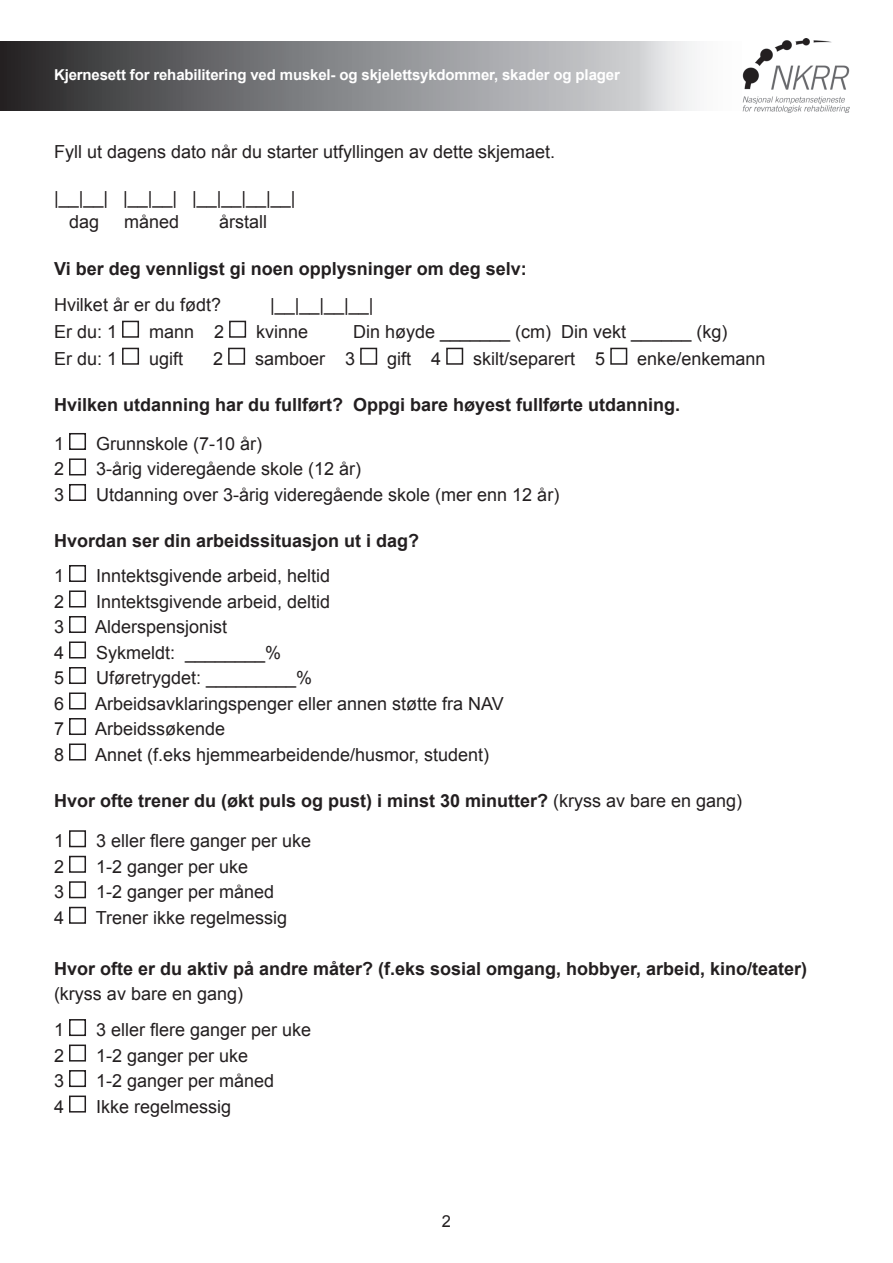
<style>
.page{position:relative;width:893px;height:1263px;background:#fff}
.page>*{position:absolute;margin:0;border:0;box-sizing:border-box;transform-origin:0 0}
.t1{font:18px/24px "Arial";color:#231f20}
.t2{font:700 18px "Arial";color:#231f20}
.t3{font:16.5px "Arial";color:#231f20}
.t4{font:700 15px "Arial";letter-spacing:-.01em;color:#fff}
.s1{font-weight:400}
</style>
<div class="page">
<div style="left:122px;top:321px;width:17px;height:17px;border:2px solid #231f20"></div>
<div style="left:229px;top:321px;width:17px;height:17px;border:2px solid #231f20"></div>
<div style="left:122px;top:348px;width:17px;height:17px;border:2px solid #231f20"></div>
<div style="left:228px;top:348px;width:17px;height:17px;border:2px solid #231f20"></div>
<div style="left:360px;top:348px;width:17px;height:17px;border:2px solid #231f20"></div>
<div style="left:446px;top:348px;width:17px;height:17px;border:2px solid #231f20"></div>
<div style="left:610px;top:348px;width:17px;height:17px;border:2px solid #231f20"></div>
<div style="left:69px;top:433px;width:17px;height:17px;border:2px solid #231f20"></div>
<div style="left:69px;top:458px;width:17px;height:17px;border:2px solid #231f20"></div>
<div style="left:69px;top:484px;width:17px;height:17px;border:2px solid #231f20"></div>
<div style="left:69px;top:565px;width:17px;height:17px;border:2px solid #231f20"></div>
<div style="left:69px;top:590px;width:17px;height:17px;border:2px solid #231f20"></div>
<div style="left:69px;top:616px;width:17px;height:17px;border:2px solid #231f20"></div>
<div style="left:69px;top:641px;width:17px;height:17px;border:2px solid #231f20"></div>
<div style="left:69px;top:667px;width:17px;height:17px;border:2px solid #231f20"></div>
<div style="left:69px;top:692px;width:17px;height:17px;border:2px solid #231f20"></div>
<div style="left:69px;top:718px;width:17px;height:17px;border:2px solid #231f20"></div>
<div style="left:69px;top:743px;width:17px;height:17px;border:2px solid #231f20"></div>
<div style="left:69px;top:830px;width:17px;height:17px;border:2px solid #231f20"></div>
<div style="left:69px;top:856px;width:17px;height:17px;border:2px solid #231f20"></div>
<div style="left:69px;top:881px;width:17px;height:17px;border:2px solid #231f20"></div>
<div style="left:69px;top:907px;width:17px;height:17px;border:2px solid #231f20"></div>
<div style="left:69px;top:1019px;width:17px;height:17px;border:2px solid #231f20"></div>
<div style="left:69px;top:1044px;width:17px;height:17px;border:2px solid #231f20"></div>
<div style="left:69px;top:1070px;width:17px;height:17px;border:2px solid #231f20"></div>
<div style="left:69px;top:1095px;width:17px;height:17px;border:2px solid #231f20"></div>
<img style="left:0;top:42px;width:850px;height:69px">
<img style="left:743px;top:38px;width:106px;height:75px">
<p class="t4" style="left:54px;top:65px;width:567px">Kjernesett for rehabilitering ved muskel- og skjelettsykdommer, skader og plager</p>
<p class="t1" style="left:54px;top:140px;width:503px">Fyll ut dagens dato når du starter utfyllingen av dette skjemaet.</p>
<p class="t1" style="left:69px;top:186px;width:228px;text-indent:-15px">|__|__| |__|__| |__|__|__|__| dag</p>
<p class="t1" style="left:124px;top:210px;width:57px">måned</p>
<p class="t1" style="left:219px;top:210px;width:50px">årstall</p>
<p class="t2" style="left:54px;top:256px;width:474px">Vi ber deg vennligst gi noen opplysninger om deg selv:</p>
<p class="t1" style="left:54px;top:293px;width:169px">Hvilket år er du født?</p>
<p class="t1" style="left:270px;top:293px;width:105px">|__|__|__|__|</p>
<p class="t1" style="left:54px;top:320px;width:65px">Er du: 1</p>
<p class="t1" style="left:149px;top:320px;width:77px">mann 2</p>
<p class="t1" style="left:256px;top:320px;width:54px">kvinne</p>
<p class="t1" style="left:353px;top:320px;width:376px">Din høyde _______ (cm) Din vekt ______ (kg)</p>
<p class="t1" style="left:54px;top:347px;width:65px">Er du: 1</p>
<p class="t1" style="left:149px;top:347px;width:36px">ugift</p>
<p class="t1" style="left:213px;top:347px;width:12px">2</p>
<p class="t1" style="left:255px;top:347px;width:102px">samboer 3</p>
<p class="t1" style="left:387px;top:347px;width:56px">gift 4</p>
<p class="t1" style="left:473px;top:347px;width:134px">skilt/separert 5</p>
<p class="t1" style="left:637px;top:347px;width:130px">enke/enkemann</p>
<p class="t2" style="left:54px;top:393px;width:628px">Hvilken utdanning har du fullført? Oppgi bare høyest fullførte utdanning.</p>
<p class="t1" style="left:54px;top:432px;width:12px">1</p>
<p class="t1" style="left:96px;top:432px;width:168px">Grunnskole (7-10 år)</p>
<p class="t1" style="left:54px;top:457px;width:12px">2</p>
<p class="t1" style="left:96px;top:457px;width:267px">3-årig videregående skole (12 år)</p>
<p class="t1" style="left:54px;top:483px;width:12px">3</p>
<p class="t1" style="left:96px;top:483px;width:465px">Utdanning over 3-årig videregående skole (mer enn 12 år)</p>
<p class="t2" style="left:54px;top:529px;width:367px">Hvordan ser din arbeidssituasjon ut i dag?</p>
<p class="t1" style="left:54px;top:564px;width:12px">1</p>
<p class="t1" style="left:96px;top:564px;width:236px">Inntektsgivende arbeid, heltid</p>
<p class="t1" style="left:54px;top:589px;width:12px">2</p>
<p class="t1" style="left:96px;top:589px;width:236px">Inntektsgivende arbeid, deltid</p>
<p class="t1" style="left:54px;top:615px;width:12px">3</p>
<p class="t1" style="left:95px;top:615px;width:134px">Alderspensjonist</p>
<p class="t1" style="left:54px;top:640px;width:12px">4</p>
<p class="t1" style="left:96px;top:640px;width:187px">Sykmeldt: ________%</p>
<p class="t1" style="left:54px;top:666px;width:12px">5</p>
<p class="t1" style="left:96px;top:666px;width:218px">Uføretrygdet: _________%</p>
<p class="t1" style="left:54px;top:691px;width:12px">6</p>
<p class="t1" style="left:95px;top:691px;width:410px">Arbeidsavklaringspenger eller annen støtte fra NAV</p>
<p class="t1" style="left:54px;top:717px;width:12px">7</p>
<p class="t1" style="left:95px;top:717px;width:132px">Arbeidssøkende</p>
<p class="t1" style="left:54px;top:742px;width:12px">8</p>
<p class="t1" style="left:95px;top:742px;width:396px">Annet (f.eks hjemmearbeidende/husmor, student)</p>
<p class="t2" style="left:54px;top:789px;width:690px">Hvor ofte trener du (økt puls og pust) i minst 30 minutter? <span class="s1">(kryss av bare en gang)</span></p>
<p class="t1" style="left:54px;top:829px;width:12px">1</p>
<p class="t1" style="left:96px;top:829px;width:217px">3 eller flere ganger per uke</p>
<p class="t1" style="left:54px;top:855px;width:12px">2</p>
<p class="t1" style="left:96px;top:855px;width:154px">1-2 ganger per uke</p>
<p class="t1" style="left:54px;top:880px;width:12px">3</p>
<p class="t1" style="left:96px;top:880px;width:180px">1-2 ganger per måned</p>
<p class="t1" style="left:54px;top:906px;width:12px">4</p>
<p class="t1" style="left:96px;top:906px;width:193px">Trener ikke regelmessig</p>
<p class="t2" style="left:54px;top:956px;width:755px">Hvor ofte er du aktiv på andre måter? (f.eks sosial omgang, hobbyer, arbeid, kino/teater)</p>
<p class="t1" style="left:54px;top:976px;width:191px;line-height:36px">(kryss av bare en gang)<br>1</p>
<p class="t1" style="left:96px;top:1018px;width:217px">3 eller flere ganger per uke</p>
<p class="t1" style="left:54px;top:1043px;width:12px">2</p>
<p class="t1" style="left:96px;top:1043px;width:154px">1-2 ganger per uke</p>
<p class="t1" style="left:54px;top:1069px;width:12px">3</p>
<p class="t1" style="left:96px;top:1069px;width:180px">1-2 ganger per måned</p>
<p class="t1" style="left:54px;top:1094px;width:12px">4</p>
<p class="t1" style="left:96px;top:1094px;width:137px">Ikke regelmessig</p>
<p class="t3" style="left:442px;top:1211px;width:11px">2</p>
</div>
